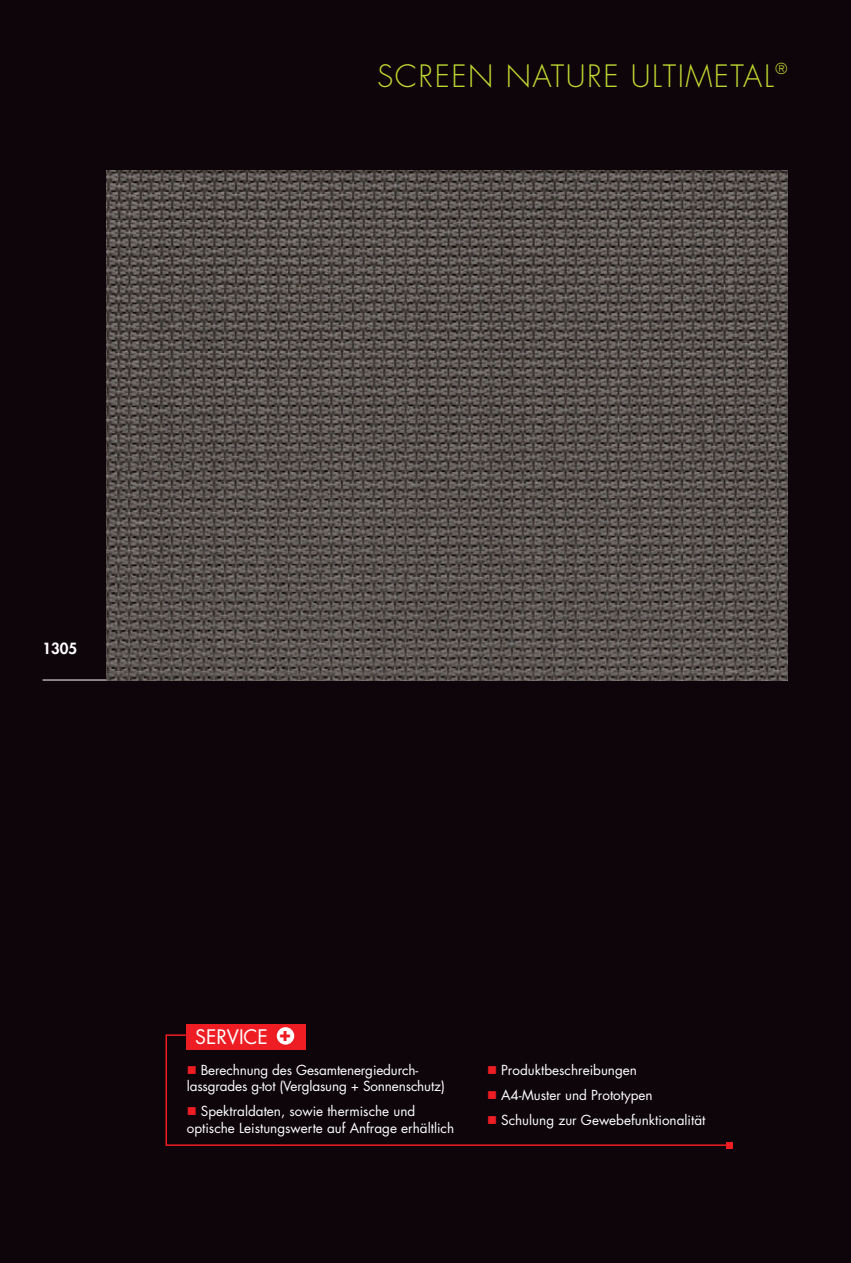
<style>
.page{position:relative;width:851px;height:1263px;background:#fff}
.page>*{position:absolute;margin:0;border:0;box-sizing:border-box;transform-origin:0 0}
.t1{font:300 30px "Futura";letter-spacing:.05em;color:#bed630}
.t2{font:19.5px "Futura";color:#fff}
.t3{font:800 15px "Futura";color:#fff}
.t4{font:13.5px/16.5px "Futura";color:#fff}
.s1{color:#ee1d23}
</style>
<div class="page">
<div style="left:0;top:0;width:850px;height:1263px;background:#0e050a"></div>
<img style="left:106px;top:170px;width:681px;height:510px">
<hr style="left:43px;top:680px;width:63px;height:1px;background:#fff">
<svg style="left:165px;top:1034px;width:561px;height:112px"></svg>
<svg style="left:726px;top:1142px;width:6px;height:6px"></svg>
<div style="left:187px;top:1024px;width:119px;height:25px;background:#ee1d23"></div>
<div style="left:277px;top:1027px;width:17px;height:17px;background:#fff;border-radius:50%"></div>
<p class="t1" style="left:377px;top:57px;width:411px">SCREEN NATURE ULTIMETAL<sup>®</sup></p>
<p class="t3" style="left:43px;top:639px;width:36px">1305</p>
<p class="t2" style="left:195px;top:1024px;width:98px">SERVICE <sup>+</sup></p>
<p class="t4" style="left:187px;top:1061px;width:259px"><span class="s1">■</span> Berechnung des Gesamtenergiedurch&shy;lassgrades g-tot (Verglasung + Sonnenschutz)</p>
<p class="t4" style="left:187px;top:1103px;width:269px"><span class="s1">■</span> Spektraldaten, sowie thermische und optische Leistungswerte auf Anfrage erhältlich</p>
<p class="t4" style="left:487px;top:1061px;width:151px"><span class="s1">■</span> Produktbeschreibungen</p>
<p class="t4" style="left:487px;top:1086px;width:167px"><span class="s1">■</span> A4-Muster und Prototypen</p>
<p class="t4" style="left:487px;top:1111px;width:220px"><span class="s1">■</span> Schulung zur Gewebefunktionalität</p>
</div>
